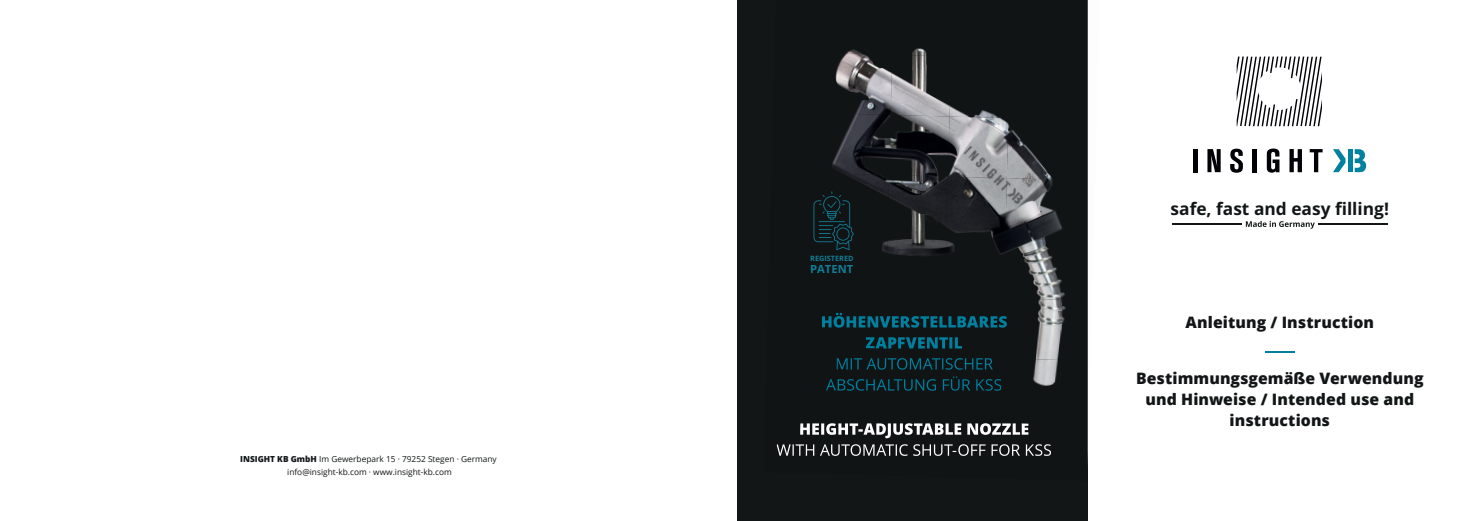
<style>
.page{position:relative;width:1474px;height:521px;background:#fff}
.page>*{position:absolute;margin:0;border:0;box-sizing:border-box;transform-origin:0 0}
.t1{font:700 17.32px "Open Sans";color:#121617}
.t2{font:800 15.75px/21px "Open Sans";letter-spacing:.005em;color:#121617;text-align:center}
.t3{font:700 11.2px "Open Sans";color:#137d96}
.t4{font:8.31px/13.1px "Open Sans";color:#121617;text-align:center}
.t5{font:700 7.35px "Open Sans";color:#137d96}
.s1{font-weight:800}
</style>
<div class="page">
<div style="left:737px;top:0;width:350px;height:521px;background:#121617"></div>
<hr style="left:1264px;top:351px;width:30px;height:2px;background:#0081a0">
<hr style="left:1193px;top:149px;width:4px;height:23px;background:#010106">
<svg style="left:1207px;top:149px;width:13px;height:23px"></svg>
<svg style="left:1230px;top:149px;width:12px;height:24px"></svg>
<div style="left:1252px;top:149px;width:5px;height:23px;background:#010106"></div>
<svg style="left:1266px;top:148px;width:13px;height:25px"></svg>
<svg style="left:1289px;top:149px;width:12px;height:23px"></svg>
<svg style="left:1309px;top:149px;width:13px;height:23px"></svg>
<div style="left:1347px;top:149px;width:5px;height:23px;background:#0081a0"></div>
<svg style="left:1333px;top:149px;width:12px;height:23px"></svg>
<svg style="left:1354px;top:149px;width:12px;height:23px"></svg>
<svg style="left:1236px;top:57px;width:85px;height:69px"></svg>
<svg style="left:1245px;top:221px;width:69px;height:8px"></svg>
<hr style="left:1171px;top:224px;width:70px;height:1px;background:#121617">
<hr style="left:1317px;top:224px;width:70px;height:1px;background:#121617">
<img style="left:1087px;top:0;width:1px;height:406px">
<img style="left:1087px;top:406px;width:1px;height:63px">
<img style="left:847px;top:49px;width:14px;height:4px">
<img style="left:912px;top:48px;width:15px;height:7px">
<img style="left:835px;top:53px;width:55px;height:60px">
<img style="left:890px;top:55px;width:59px;height:60px">
<img style="left:949px;top:105px;width:47px;height:11px">
<img style="left:832px;top:113px;width:58px;height:60px">
<img style="left:889px;top:115px;width:60px;height:60px">
<img style="left:947px;top:116px;width:59px;height:61px">
<img style="left:1006px;top:121px;width:46px;height:57px">
<img style="left:843px;top:173px;width:44px;height:23px">
<img style="left:887px;top:175px;width:61px;height:60px">
<img style="left:946px;top:177px;width:60px;height:60px">
<img style="left:1005px;top:178px;width:57px;height:60px">
<img style="left:882px;top:241px;width:4px;height:11px">
<img style="left:886px;top:235px;width:58px;height:21px">
<img style="left:944px;top:237px;width:61px;height:18px">
<img style="left:1003px;top:238px;width:61px;height:60px">
<img style="left:837px;top:312px;width:47px;height:37px">
<img style="left:884px;top:348px;width:59px;height:1px">
<img style="left:1036px;top:298px;width:26px;height:60px">
<img style="left:1057px;top:300px;width:9px;height:58px">
<img style="left:1001px;top:358px;width:57px;height:30px">
<img style="left:822px;top:313px;width:185px;height:15px">
<img style="left:865px;top:337px;width:97px;height:11px">
<img style="left:836px;top:358px;width:157px;height:12px">
<img style="left:826px;top:376px;width:175px;height:15px">
<img style="left:800px;top:423px;width:229px;height:15px">
<img style="left:777px;top:444px;width:274px;height:12px">
<svg style="left:813px;top:191px;width:41px;height:59px"></svg>
<p class="t4" style="left:240px;top:452px;width:258px"><span class="s1">INSIGHT KB GmbH</span> Im Gewerbepark 15 · 79252 Stegen · Germany info@insight-kb.com · www.insight-kb.com</p>
<p class="t5" style="left:810px;top:253px;width:45px">REGISTERED</p>
<h3 class="t3" style="left:810px;top:261px;width:45px">PATENT</h3>
<h1 class="t1" style="left:1170px;top:197px;width:220px">safe, fast and easy filling!</h1>
<h2 class="t2" style="left:1185px;top:310px;width:190px">Anleitung / Instruction</h2>
<h2 class="t2" style="left:1136px;top:367px;width:289px">Bestimmungsgemäße Verwendung und Hinweise / Intended use and instructions</h2>
</div>
